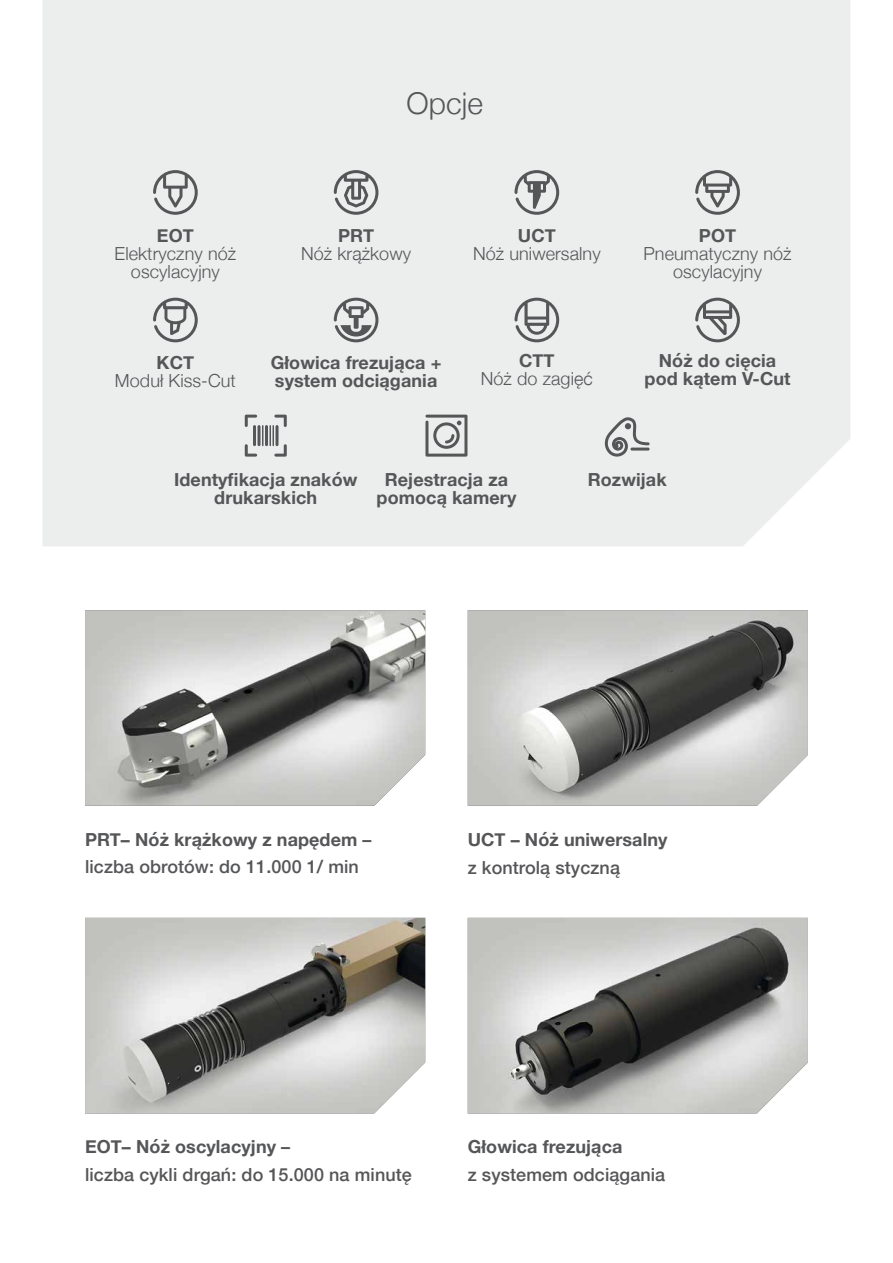
<style>
.page{position:relative;width:893px;height:1263px;background:#fff}
.page>*{position:absolute;margin:0;border:0;box-sizing:border-box;transform-origin:0 0}
.t1{font:300 30px "Helvetica Neue";letter-spacing:.005em;color:#555658}
.t2{font:700 18px/18px "Helvetica Neue";letter-spacing:.005em;color:#555658;text-align:center}
.t3{font:500 18px/27.8px "Helvetica Neue";letter-spacing:.005em;color:#555658}
.t4{font:300 18px/18px "Helvetica Neue";letter-spacing:.005em;color:#555658;text-align:center}
.s1{font-weight:700}
</style>
<div class="page">
<div style="left:43px;top:0;width:807px;height:546px;background:#eceded"></div>
<img style="left:85px;top:610px;width:340px;height:196px">
<img style="left:468px;top:918px;width:340px;height:195px">
<svg style="left:153px;top:170px;width:45px;height:45px;background:#bdbebf"></svg>
<svg style="left:334px;top:170px;width:44px;height:45px;background:#b2b3b4"></svg>
<svg style="left:334px;top:298px;width:44px;height:44px;background:#adaeae"></svg>
<svg style="left:605px;top:417px;width:45px;height:40px;background:#bebfc0"></svg>
<svg style="left:245px;top:415px;width:42px;height:42px;background:#babbbc"></svg>
<svg style="left:425px;top:415px;width:42px;height:42px;background:#b0b1b2"></svg>
<svg style="left:153px;top:298px;width:45px;height:44px;background:#babbbb"></svg>
<svg style="left:514px;top:170px;width:45px;height:45px;background:#b7b8b9"></svg>
<svg style="left:695px;top:170px;width:45px;height:45px;background:#b9babb"></svg>
<svg style="left:695px;top:298px;width:45px;height:44px;background:#b6b7b8"></svg>
<svg style="left:514px;top:298px;width:45px;height:44px;background:#b6b7b8"></svg>
<img style="left:85px;top:918px;width:340px;height:195px">
<img style="left:468px;top:610px;width:340px;height:196px">
<h1 class="t1" style="left:406px;top:79px;width:78px">Opcje</h1>
<p class="t2" style="left:157px;top:227px;width:38px">EOT</p>
<p class="t4" style="left:115px;top:243px;width:123px">Elektryczny nóż oscylacyjny</p>
<p class="t2" style="left:157px;top:354px;width:39px">KCT</p>
<p class="t4" style="left:115px;top:371px;width:122px">Moduł Kiss-Cut</p>
<p class="t2" style="left:338px;top:227px;width:37px">PRT</p>
<p class="t4" style="left:301px;top:243px;width:112px">Nóż krążkowy</p>
<p class="t2" style="left:518px;top:227px;width:39px">UCT</p>
<p class="t4" style="left:473px;top:243px;width:129px">Nóż uniwersalny</p>
<p class="t2" style="left:271px;top:354px;width:172px;text-align:left">Głowica frezująca + system odciągania</p>
<p class="t2" style="left:519px;top:352px;width:37px">CTT</p>
<p class="t4" style="left:481px;top:368px;width:114px">Nóż do zagięć</p>
<p class="t2" style="left:699px;top:227px;width:39px">POT</p>
<p class="t4" style="left:644px;top:243px;width:150px">Pneumatyczny nóż oscylacyjny</p>
<p class="t2" style="left:645px;top:352px;width:147px">Nóż do cięcia pod kątem V-Cut</p>
<p class="t2" style="left:174px;top:471px;width:185px">Identyfikacja znaków</p>
<p class="t2" style="left:588px;top:471px;width:80px">Rozwijak</p>
<p class="t2" style="left:214px;top:489px;width:104px">drukarskich</p>
<p class="t2" style="left:377px;top:471px;width:141px">Rejestracja za pomocą kamery</p>
<p class="t3" style="left:85px;top:824px;width:288px"><span class="s1">PRT– Nóż krążkowy z napędem</span> – liczba obrotów: do 11.000 1/ min</p>
<p class="t2" style="left:468px;top:831px;width:201px">UCT – Nóż uniwersalny</p>
<p class="t3" style="left:468px;top:852px;width:154px">z kontrolą styczną</p>
<p class="t3" style="left:85px;top:1131px;width:328px"><span class="s1">EOT– Nóż oscylacyjny</span> –<br>liczba cykli drgań: do 15.000 na minutę</p>
<p class="t2" style="left:468px;top:1138px;width:156px">Głowica frezująca</p>
<p class="t3" style="left:468px;top:1159px;width:199px">z systemem odciągania</p>
</div>
